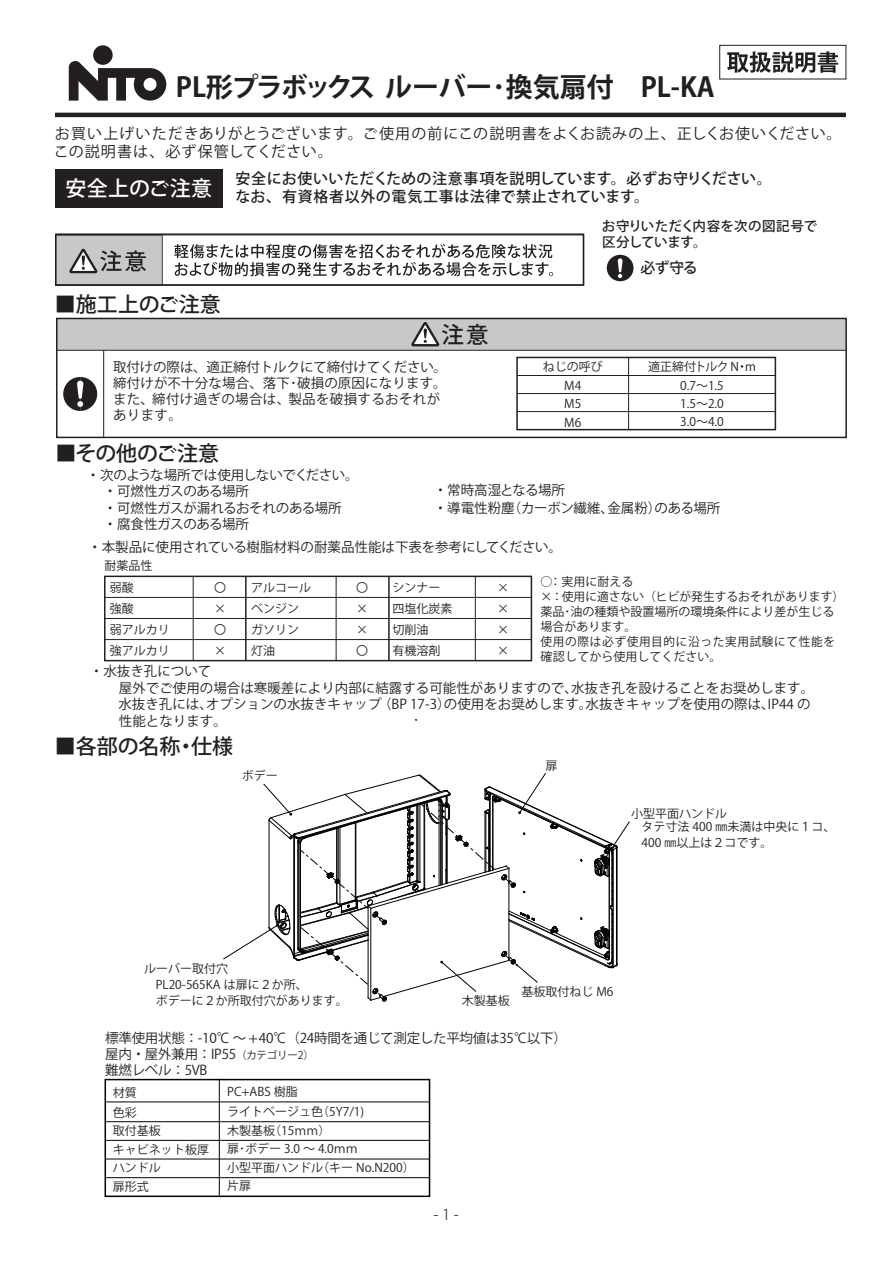
<style>
.page{position:relative;width:893px;height:1263px;background:#fff}
.page>*{position:absolute;margin:0;border:0;box-sizing:border-box;transform-origin:0 0}
.t1{font:700 27px "Koz Go Pro";letter-spacing:-.01em;color:#231f20}
.t2{font:500 22.5px "Koz Go Pro";color:#231f20}
.t3{font:500 21px "Koz Go Pro";letter-spacing:-.01em;color:#231f20}
.t4{font:500 15px/18px "Koz Go Pro";letter-spacing:.03em;color:#231f20}
.t5{font:15px/18px "Koz Go Pro";letter-spacing:.055em;color:#231f20}
.t6{font:300 15px "Koz Go Pro";color:#231f20}
.t7{font:500 14.7px "Koz Go Pro";color:#231f20}
.t8{font:13.5px/16.5px "Koz Go Pro";color:#231f20}
.t9{font:13.5px/16.2px "Koz Go Pro";letter-spacing:-.02em;color:#231f20}
.t10{font:500 13.5px/16.2px "Koz Go Pro";letter-spacing:.01em;color:#231f20}
.t11{font:13.5px "Koz Go Pro";letter-spacing:-.035em;color:#231f20}
.t12{font:12px/21px "Koz Go Pro";color:#231f20}
.t13{font:12px/18.3px "Koz Go Pro";letter-spacing:-.035em;color:#231f20;text-align:center}
.s1{font-family:"Koz Go Pr 6 N"}
.s2{font-size:10.5px}
</style>
<div class="page">
<hr style="left:55px;top:113px;width:791px;height:4px;background:#231f20">
<div style="left:607px;top:255px;width:26px;height:26px;background:#231f20;border-radius:50%"></div>
<svg style="left:618px;top:258px;width:5px;height:20px"></svg>
<div style="left:55px;top:169px;width:167px;height:38px;background:#231f20"></div>
<svg style="left:69px;top:61px;width:97px;height:40px"></svg>
<div style="left:93px;top:45px;width:20px;height:20px;background:#231f20;border-radius:50%"></div>
<svg style="left:727px;top:51px;width:111px;height:22px"></svg>
<div style="left:719px;top:45px;width:127px;height:34px;border:1px solid #231f20"></div>
<svg style="left:55px;top:233px;width:529px;height:53px"></svg>
<svg style="left:63px;top:377px;width:34px;height:34px"></svg>
<div style="left:57px;top:318px;width:789px;height:32px;background:#c7c8ca"></div>
<svg style="left:411px;top:322px;width:29px;height:25px"></svg>
<hr style="left:57px;top:350px;width:789px;height:1px;background:#231f20">
<hr style="left:103px;top:350px;width:1px;height:87px;background:#231f20">
<div style="left:56px;top:318px;width:791px;height:120px;border:2px solid #231f20"></div>
<div style="left:516px;top:357px;width:260px;height:73px;border:2px solid #231f20"></div>
<hr style="left:517px;top:411px;width:258px;height:1px;background:#231f20">
<hr style="left:517px;top:393px;width:258px;height:1px;background:#231f20">
<hr style="left:517px;top:375px;width:258px;height:1px;background:#231f20">
<hr style="left:628px;top:357px;width:1px;height:73px;background:#231f20">
<div style="left:104px;top:576px;width:428px;height:85px;border:2px solid #231f20"></div>
<hr style="left:105px;top:639px;width:426px;height:1px;background:#231f20">
<hr style="left:105px;top:618px;width:426px;height:1px;background:#231f20">
<hr style="left:105px;top:597px;width:426px;height:1px;background:#231f20">
<hr style="left:475px;top:576px;width:1px;height:85px;background:#231f20">
<hr style="left:388px;top:576px;width:2px;height:85px;background:#231f20">
<hr style="left:336px;top:576px;width:1px;height:85px;background:#231f20">
<hr style="left:245px;top:576px;width:2px;height:85px;background:#231f20">
<hr style="left:193px;top:576px;width:1px;height:85px;background:#231f20">
<svg style="left:223px;top:773px;width:407px;height:229px"></svg>
<div style="left:105px;top:1079px;width:325px;height:118px;border:2px solid #030303"></div>
<hr style="left:105px;top:1177px;width:324px;height:1px;background:#030303">
<hr style="left:105px;top:1159px;width:324px;height:1px;background:#030303">
<hr style="left:105px;top:1140px;width:324px;height:1px;background:#030303">
<hr style="left:105px;top:1121px;width:324px;height:1px;background:#030303">
<hr style="left:219px;top:1079px;width:1px;height:116px;background:#030303">
<hr style="left:105px;top:1102px;width:324px;height:1px;background:#030303">
<h1 class="t1" style="left:176px;top:70px;width:540px">PL形プラボックス ルーバー･換気扇付　PL-KA</h1>
<p class="t5" style="left:54px;top:125px;width:789px">お買い上げいただきありがとうございます。ご使用の前にこの説明書をよくお読みの上、正しくお使いください。この説明書は、必ず保管してください。</p>
<p class="t4" style="left:65px;top:171px;width:708px;text-indent:170px">安全にお使いいただくための注意事項を説明しています。必ずお守りください。<sup>安全上のご注意</sup> なお、有資格者以外の電気工事は法律で禁止されています。</p>
<p class="t10" style="left:602px;top:218px;width:217px">お守りいただく内容を次の図記号で区分しています。</p>
<h3 class="t3" style="left:55px;top:291px;width:167px">■施工上のご注意</h3>
<h2 class="t2" style="left:441px;top:320px;width:49px">注意</h2>
<p class="t7" style="left:640px;top:258px;width:59px">必ず守る</p>
<p class="t8" style="left:113px;top:360px;width:335px;line-height:15.9px">取付けの際は、適正締付トルクにて締付けてください。締付けが不十分な場合、落下･破損の原因になります。また、締付け過ぎの場合は、製品を破損するおそれがあります。</p>
<p class="t12" style="left:543px;top:358px;width:61px;line-height:18.3px;text-align:center">ねじの呼び<br>M4<br>M5<br>M6</p>
<p class="t13" style="left:648px;top:358px;width:109px">適正締付トルク N・m<br>0.7～1.5<br>1.5～2.0<br>3.0～4.0</p>
<h3 class="t3" style="left:55px;top:439px;width:165px">■その他のご注意</h3>
<p class="t11" style="left:87px;top:466px;width:273px">・次のような場所では使用しないでください。</p>
<p class="t9" style="left:104px;top:484px;width:147px"><span class="s1">・</span>可燃性ガスのある場所</p>
<p class="t9" style="left:104px;top:500px;width:240px">・可燃性ガスが漏れるおそれのある場所</p>
<p class="t9" style="left:90px;top:517px;width:161px">　・腐食性ガスのある場所</p>
<p class="t8" style="left:420px;top:481px;width:302px;line-height:18px">　・常時高湿となる場所<br>　・導電性粉塵（カーボン繊維、金属粉）のある場所</p>
<p class="t8" style="left:88px;top:540px;width:475px">・本製品に使用されている樹脂材料の耐薬品性能は下表を参考にしてください。</p>
<p class="t12" style="left:541px;top:574px;width:305px;line-height:15px">○：実用に耐える<br>×：使用に適さない（ヒビが発生するおそれがあります）薬品･油の種類や設置場所の環境条件により差が生じる場合があります。<br>使用の際は必ず使用目的に沿った実用試験にて性能を確認してから使用してください。</p>
<p class="t12" style="left:110px;top:556px;width:61px;text-indent:-5px">耐薬品性<br>弱酸<br>強酸<br>弱アルカリ強アルカリ</p>
<p class="t12" style="left:214px;top:577px;width:13px;text-align:justify">〇×〇×</p>
<p class="t12" style="left:251px;top:577px;width:61px">アルコールベンジンガソリン灯油</p>
<p class="t12" style="left:356px;top:577px;width:13px;text-align:justify">〇× ×〇</p>
<p class="t12" style="left:393px;top:577px;width:61px">シンナー四塩化炭素切削油<br>有機溶剤</p>
<p class="t12" style="left:497px;top:577px;width:13px;text-align:justify">× × × ×</p>
<p class="t8" style="left:118px;top:663px;width:697px;text-indent:-29px">・水抜き孔について　<br>屋外でご使用の場合は寒暖差により内部に結露する可能性がありますので、水抜き孔を設けることをお奨めします。水抜き孔には、オプションの水抜きキャップ （BP 17-3）の使用をお奨めします。水抜きキャップを使用の際は、IP44 の性能となります。</p>
<h3 class="t3" style="left:55px;top:733px;width:180px">■各部の名称・仕様</h3>
<p class="t12" style="left:242px;top:765px;width:37px">ボデー</p>
<p class="t12" style="left:546px;top:755px;width:13px">扉</p>
<p class="t12" style="left:631px;top:803px;width:97px">小型平面ハンドル</p>
<p class="t12" style="left:642px;top:819px;width:195px;line-height:15.6px">タテ寸法 400 ㎜未満は中央に１コ、<br>400 ㎜以上は２コです。</p>
<p class="t12" style="left:144px;top:958px;width:85px">ルーバー取付穴</p>
<p class="t12" style="left:156px;top:977px;width:193px;line-height:15.6px">PL20-565KA は扉に２か所、<br>ボデーに２か所取付穴があります。</p>
<p class="t12" style="left:521px;top:981px;width:94px">基板取付ねじ M6</p>
<p class="t9" style="left:105px;top:1030px;width:463px">標準使用状態：-10℃ ～ +40℃（24時間を通じて測定した平均値は35℃以下）屋内・屋外兼用：IP55<span class="s2">（カテゴリー2）<br></span>難燃レベル：5VB</p>
<p class="t12" style="left:113px;top:1082px;width:25px">材質</p>
<p class="t12" style="left:113px;top:1122px;width:97px;line-height:18.6px">取付基板<br>キャビネット板厚ハンドル<br>扉形式</p>
<p class="t12" style="left:462px;top:990px;width:49px">木製基板</p>
<p class="t12" style="left:227px;top:1081px;width:72px">PC+ABS 樹脂</p>
<p class="t12" style="left:227px;top:1121px;width:189px;line-height:18.6px">木製基板（15ｍｍ）<br>扉･ボデー 3.0 ～ 4.0ｍｍ<br>小型平面ハンドル（キー No.N200）片扉</p>
<p class="t12" style="left:113px;top:1102px;width:25px">色彩</p>
<p class="t12" style="left:227px;top:1101px;width:139px">ライトベージュ色（5Y7/1)</p>
<p class="t6" style="left:434px;top:1204px;width:27px">- 1 -</p>
</div>
